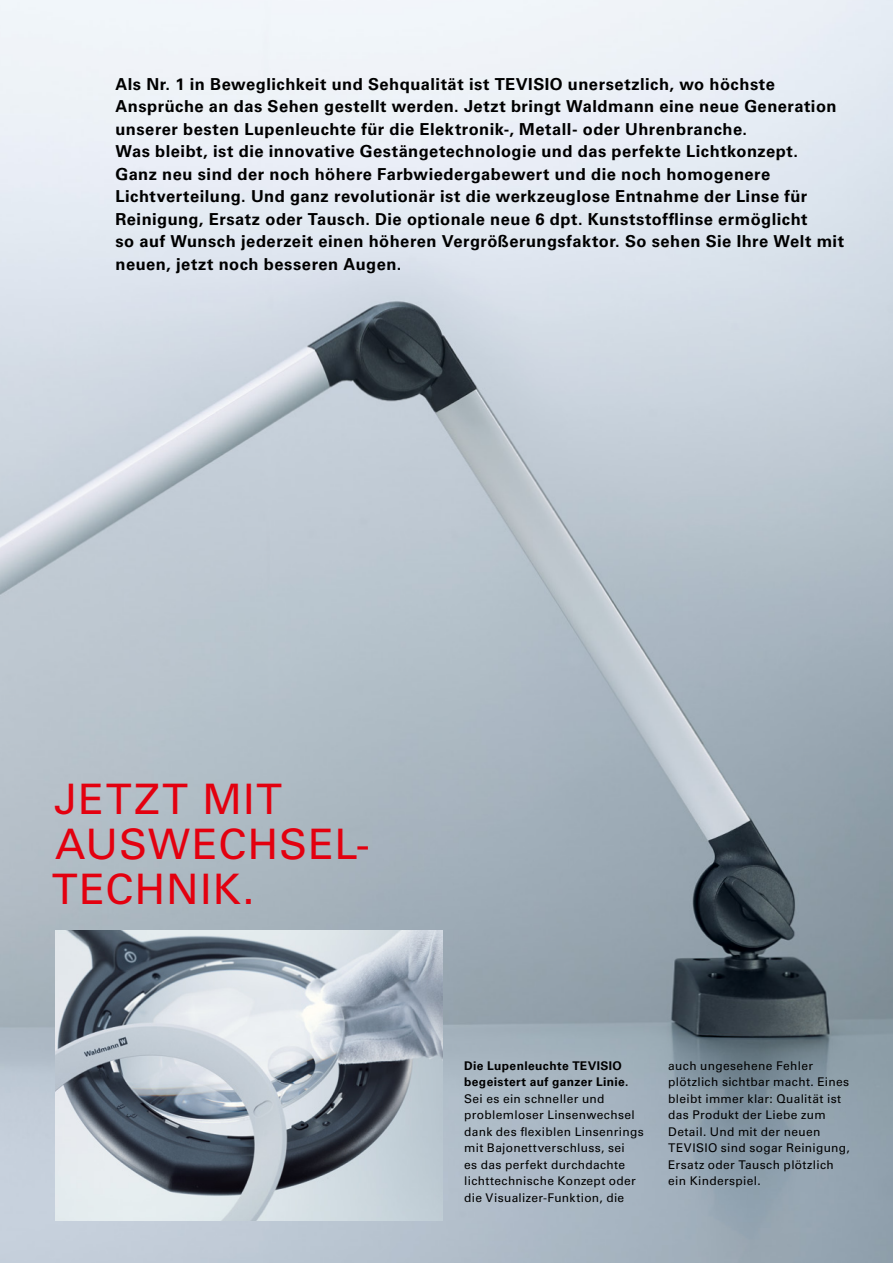
<style>
.page{position:relative;width:893px;height:1263px;background:#fff}
.page>*{position:absolute;margin:0;border:0;box-sizing:border-box;transform-origin:0 0}
.t1{font:42px/45px "Univers LT Pro 55 Roman";letter-spacing:.025em;color:#e3000f}
.t2{font:700 16.5px/22.5px "Univers LT Pro 65";letter-spacing:.03em;color:#000}
.t3{font:12px/16.5px "Univers LT Pro 55 Roman";letter-spacing:.025em;color:#000}
.t4{font:700 12px/16.5px "Univers LT Pro 65";letter-spacing:.03em;color:#000}
</style>
<div class="page">
<img style="left:0;top:0;width:893px;height:1263px">
<img style="left:55px;top:930px;width:387px;height:290px">
<p class="t2" style="left:115px;top:73px;width:730px">Als Nr. 1 in Beweglichkeit und Sehqualität ist TEVISIO unersetzlich, wo höchste Ansprüche an das Sehen gestellt werden. Jetzt bringt Waldmann eine neue Generation unserer besten Lupenleuchte für die Elektronik-, Metall- oder Uhrenbranche.<br>Was bleibt, ist die innovative Gestängetechnologie und das perfekte Lichtkonzept.<br>Ganz neu sind der noch höhere Farbwiedergabewert und die noch homogenere Lichtverteilung. Und ganz revolutionär ist die werkzeuglose Entnahme der Linse für Reinigung, Ersatz oder Tausch. Die optionale neue 6 dpt. Kunststofflinse ermöglicht<br>so auf Wunsch jederzeit einen höheren Vergrößerungsfaktor. So sehen Sie Ihre Welt mit neuen, jetzt noch besseren Augen.</p>
<h1 class="t1" style="left:52px;top:777px;width:319px">JETZT MIT<br>AUSWECHSEL-<br>TECHNIK.</h1>
<p class="t4" style="left:464px;top:1057px;width:166px">Die Lupenleuchte TEVISIO begeistert auf ganzer Linie.</p>
<p class="t3" style="left:464px;top:1090px;width:181px">Sei es ein schneller und problemloser Linsenwechsel dank des flexiblen Linsenrings mit Bajonettverschluss, sei<br>es das perfekt durchdachte lichttechnische Konzept oder die Visualizer-Funktion, die</p>
<p class="t3" style="left:668px;top:1057px;width:183px">auch ungesehene Fehler plötzlich sichtbar macht. Eines bleibt immer klar: Qualität ist das Produkt der Liebe zum<br>Detail. Und mit der neuen<br>TEVISIO sind sogar Reinigung,<br>Ersatz oder Tausch plötzlich ein Kinderspiel.</p>
</div>
